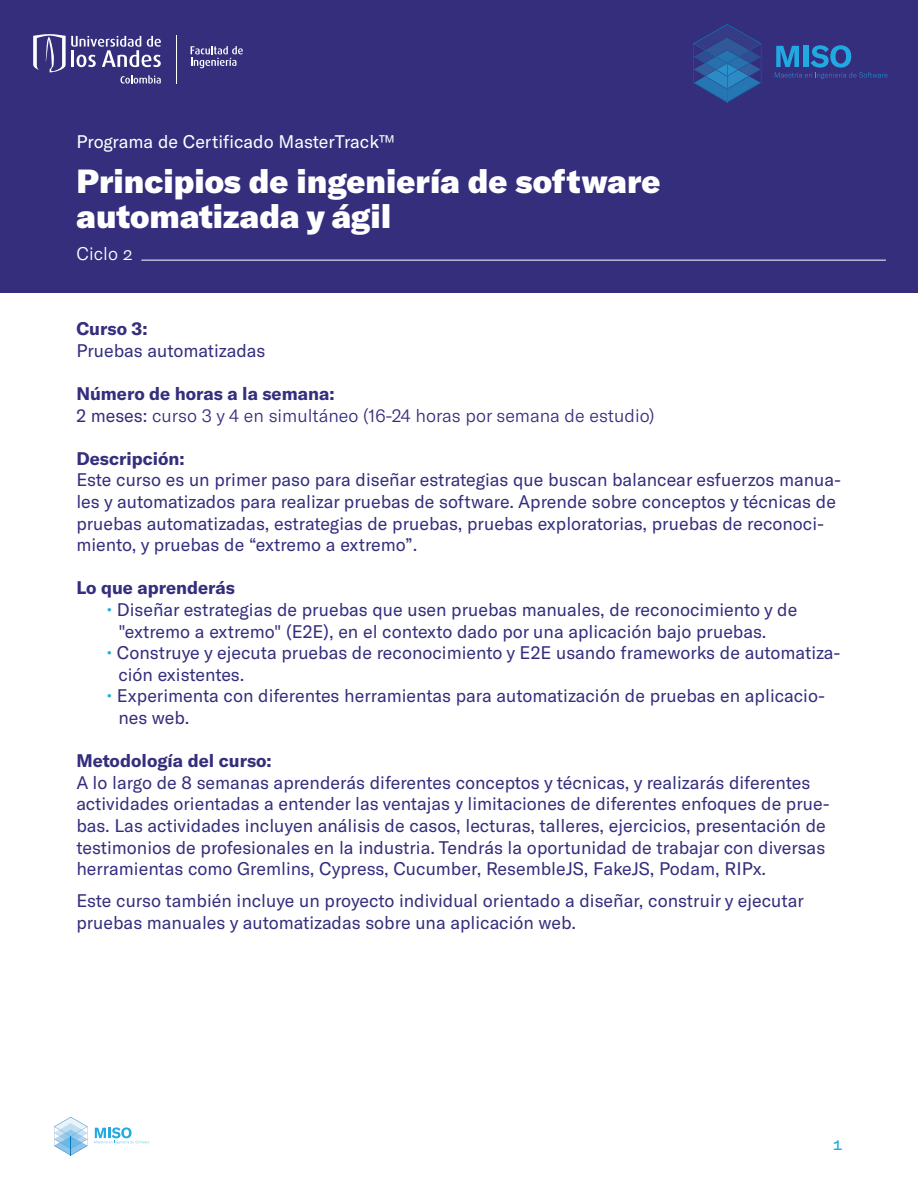
<style>
.page{position:relative;width:918px;height:1188px;background:#fff}
.page>*{position:absolute;margin:0;border:0;box-sizing:border-box;transform-origin:0 0}
.t1{font:900 33px/34.5px "GT America";color:#fff}
.t2{font:18px/21.6px "GT America";color:#342e7d}
.t3{font:300 18px/21.6px "GT America";color:#342e7d}
.t4{font:700 18px "GT America";color:#342e7d}
.t5{font:18px "GT America";color:#fff}
.t6{font:300 18px "GT America";color:#fff}
.t7{font:18px "GT America";color:#21aae1}
.s1{font-weight:700}
.s2{font-weight:400}
.s3{color:#21aae1}
</style>
<div class="page">
<div style="left:0;top:0;width:918px;height:293px;background:#342e7d"></div>
<svg style="left:775px;top:45px;width:112px;height:34px"></svg>
<svg style="left:693px;top:24px;width:68px;height:79px"></svg>
<hr style="left:727px;top:63px;width:1px;height:39px;background:#0e76bb">
<svg style="left:191px;top:46px;width:52px;height:22px"></svg>
<svg style="left:33px;top:34px;width:128px;height:50px"></svg>
<hr style="left:176px;top:35px;width:1px;height:48px;background:#fff">
<hr style="left:141px;top:260px;width:745px;height:1px;background:#fff">
<svg style="left:94px;top:1127px;width:55px;height:17px"></svg>
<svg style="left:54px;top:1117px;width:34px;height:38px"></svg>
<p class="t5" style="left:77px;top:131px;width:320px">Programa de Certificado MasterTrack™</p>
<h1 class="t1" style="left:77px;top:164px;width:585px">Principios de ingeniería de software automatizada y ágil</h1>
<p class="t6" style="left:77px;top:244px;width:58px">Ciclo 2</p>
<p class="t4" style="left:76px;top:318px;width:73px">Curso 3:</p>
<p class="t2" style="left:76px;top:340px;width:191px">Pruebas automatizadas</p>
<p class="t3" style="left:76px;top:383px;width:580px"><span class="s1">Número de horas a la semana:<br></span><span class="s2">2 meses:</span> curso 3 y 4 en simultáneo (16-24 horas por semana de estudio)</p>
<p class="t4" style="left:76px;top:447px;width:110px">Descripción:</p>
<p class="t2" style="left:76px;top:469px;width:766px">Este curso es un primer paso para diseñar estrategias que buscan balancear esfuerzos manua&shy;les y automatizados para realizar pruebas de software. Aprende sobre conceptos y técnicas de pruebas automatizadas, estrategias de pruebas, pruebas exploratorias, pruebas de reconoci&shy;miento, y pruebas de “extremo a extremo”.</p>
<p class="t4" style="left:76px;top:577px;width:160px">Lo que aprenderás</p>
<p class="t2" style="left:118px;top:599px;width:681px;text-indent:-12px"><span class="s3">•</span> Diseñar estrategias de pruebas que usen pruebas manuales, de reconocimiento y de "extremo a extremo" (E2E), en el contexto dado por una aplicación bajo pruebas.</p>
<p class="t2" style="left:118px;top:642px;width:724px;text-indent:-12px"><span class="s3">•</span> Construye y ejecuta pruebas de reconocimiento y E2E usando frameworks de automatiza&shy;ción existentes.</p>
<p class="t2" style="left:118px;top:685px;width:708px;text-indent:-12px"><span class="s3">•</span> Experimenta con diferentes herramientas para automatización de pruebas en aplicacio&shy;nes web.</p>
<p class="t4" style="left:76px;top:750px;width:197px">Metodología del curso:</p>
<p class="t2" style="left:76px;top:772px;width:755px">A lo largo de 8 semanas aprenderás diferentes conceptos y técnicas, y realizarás diferentes actividades orientadas a entender las ventajas y limitaciones de diferentes enfoques de prue&shy;bas. Las actividades incluyen análisis de casos, lecturas, talleres, ejercicios, presentación de testimonios de profesionales en la industria. Tendrás la oportunidad de trabajar con diversas herramientas como Gremlins, Cypress, Cucumber, ResembleJS, FakeJS, Podam, RIPx.</p>
<p class="t2" style="left:76px;top:890px;width:729px">Este curso también incluye un proyecto individual orientado a diseñar, construir y ejecutar pruebas manuales y automatizadas sobre una aplicación web.</p>
<p class="t7" style="left:833px;top:1133px;width:11px">1</p>
</div>
